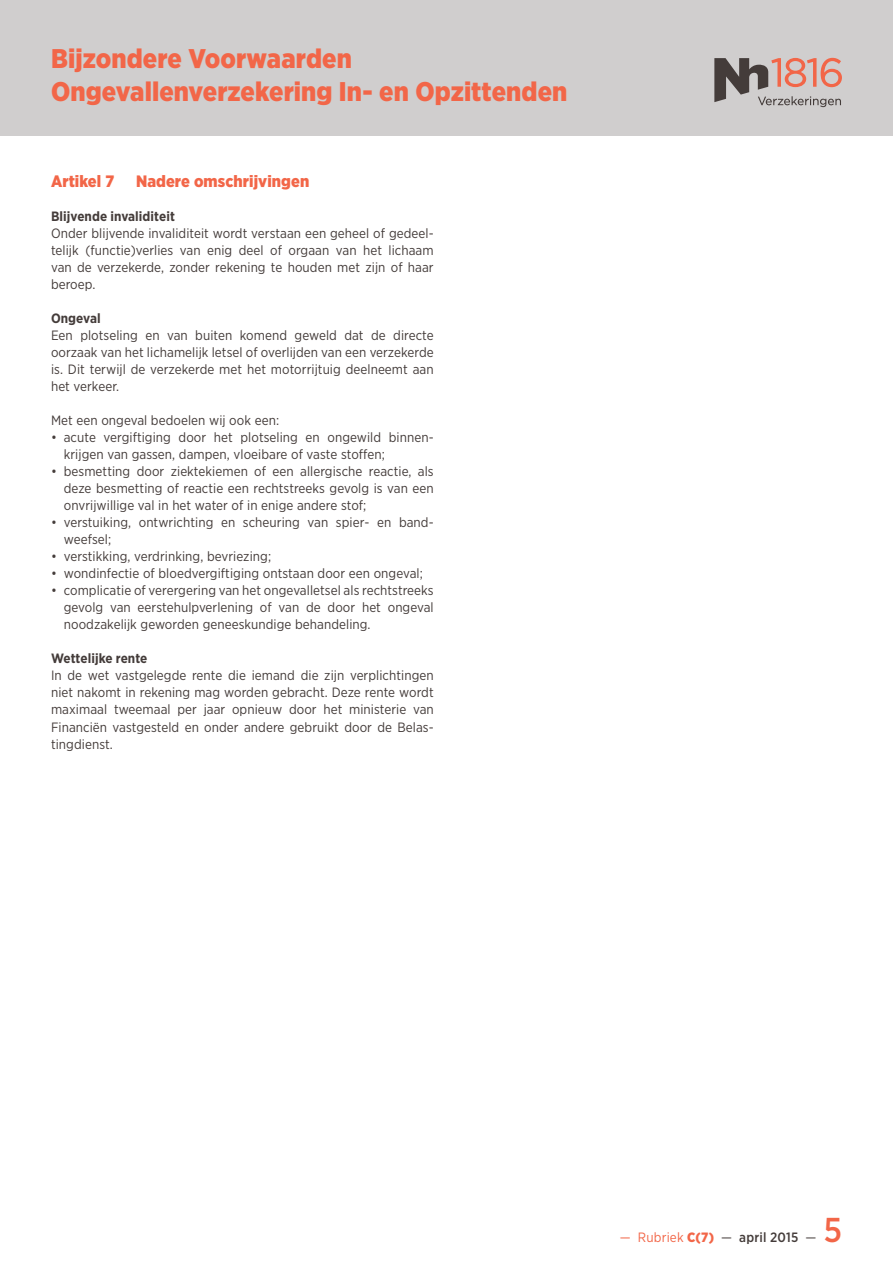
<style>
.page{position:relative;width:893px;height:1263px;background:#fff}
.page>*{position:absolute;margin:0;border:0;box-sizing:border-box;transform-origin:0 0}
.t1{font:500 34.5px "Gotham Narrow";color:#f26648}
.t2{font:900 27px/33px "Gotham Narrow";letter-spacing:.005em;color:#f26648}
.t3{font:900 16.5px "Gotham Narrow";letter-spacing:.005em;color:#f26648}
.t4{font:13.5px/17px "Gotham Narrow";letter-spacing:.005em;color:#443c3a;text-align:justify}
.t5{font:700 13.5px "Gotham Narrow";letter-spacing:.005em;color:#443c3a}
.t6{font:500 13.5px "Gotham Narrow";letter-spacing:.015em;color:#443c3a}
.s1{font-weight:400;color:#f26648}
.s2{font-weight:900;color:#f26648}
.s3{font-weight:400}
</style>
<div class="page">
<div style="left:0;top:0;width:893px;height:136px;background:#d0cece"></div>
<svg style="left:714px;top:58px;width:128px;height:49px"></svg>
<h2 class="t2" style="left:51px;top:41px;width:518px">Bijzondere Voorwaarden<br>Ongevallenverzekering In- en Opzittenden</h2>
<p class="t3" style="left:51px;top:170px;width:65px">Artikel 7</p>
<p class="t3" style="left:136px;top:170px;width:175px">Nadere omschrijvingen</p>
<p class="t5" style="left:51px;top:208px;width:125px">Blijvende invaliditeit</p>
<p class="t4" style="left:51px;top:225px;width:384px">Onder blijvende invaliditeit wordt verstaan een geheel of gedeel&shy;telijk (functie)verlies van enig deel of orgaan van het lichaam van de verzekerde, zonder rekening te houden met zijn of haar beroep.</p>
<p class="t5" style="left:51px;top:310px;width:51px">Ongeval</p>
<p class="t4" style="left:51px;top:327px;width:384px">Een plotseling en van buiten komend geweld dat de directe oorzaak van het lichamelijk letsel of overlijden van een verzekerde is. Dit terwijl de verzekerde met het motorrijtuig deelneemt aan het verkeer.</p>
<p class="t4" style="left:51px;top:412px;width:230px">Met een ongeval bedoelen wij ook een:</p>
<p class="t4" style="left:64px;top:429px;width:371px;text-indent:-13px">• acute vergiftiging door het plotseling en ongewild binnen&shy;krijgen van gassen, dampen, vloeibare of vaste stoffen;</p>
<p class="t4" style="left:64px;top:463px;width:371px;text-indent:-13px">• besmetting door ziektekiemen of een allergische reactie, als deze besmetting of reactie een rechtstreeks gevolg is van een onvrijwillige val in het water of in enige andere stof;</p>
<p class="t4" style="left:64px;top:514px;width:371px;text-indent:-13px">• verstuiking, ontwrichting en scheuring van spier- en band&shy;weefsel;</p>
<p class="t4" style="left:51px;top:548px;width:222px">• verstikking, verdrinking, bevriezing;</p>
<p class="t4" style="left:51px;top:565px;width:373px">• wondinfectie of bloedvergiftiging ontstaan door een ongeval;</p>
<p class="t4" style="left:64px;top:582px;width:371px;text-indent:-13px">• complicatie of verergering van het ongevalletsel als rechtstreeks gevolg van eerstehulpverlening of van de door het ongeval noodzakelijk geworden geneeskundige behandeling.</p>
<p class="t5" style="left:51px;top:650px;width:98px">Wettelijke rente</p>
<p class="t4" style="left:51px;top:667px;width:384px">In de wet vastgelegde rente die iemand die zijn verplichtingen niet nakomt in rekening mag worden gebracht. Deze rente wordt maximaal tweemaal per jaar opnieuw door het ministerie van Financiën vastgesteld en onder andere gebruikt door de Belas&shy;tingdienst.</p>
<p class="t6" style="left:620px;top:1228px;width:198px"><span class="s1">— Rubriek</span> <span class="s2">C(7)</span> <span class="s3">—</span> april 2015 <span class="s3">—</span></p>
<h1 class="t1" style="left:824px;top:1208px;width:20px">5</h1>
</div>
